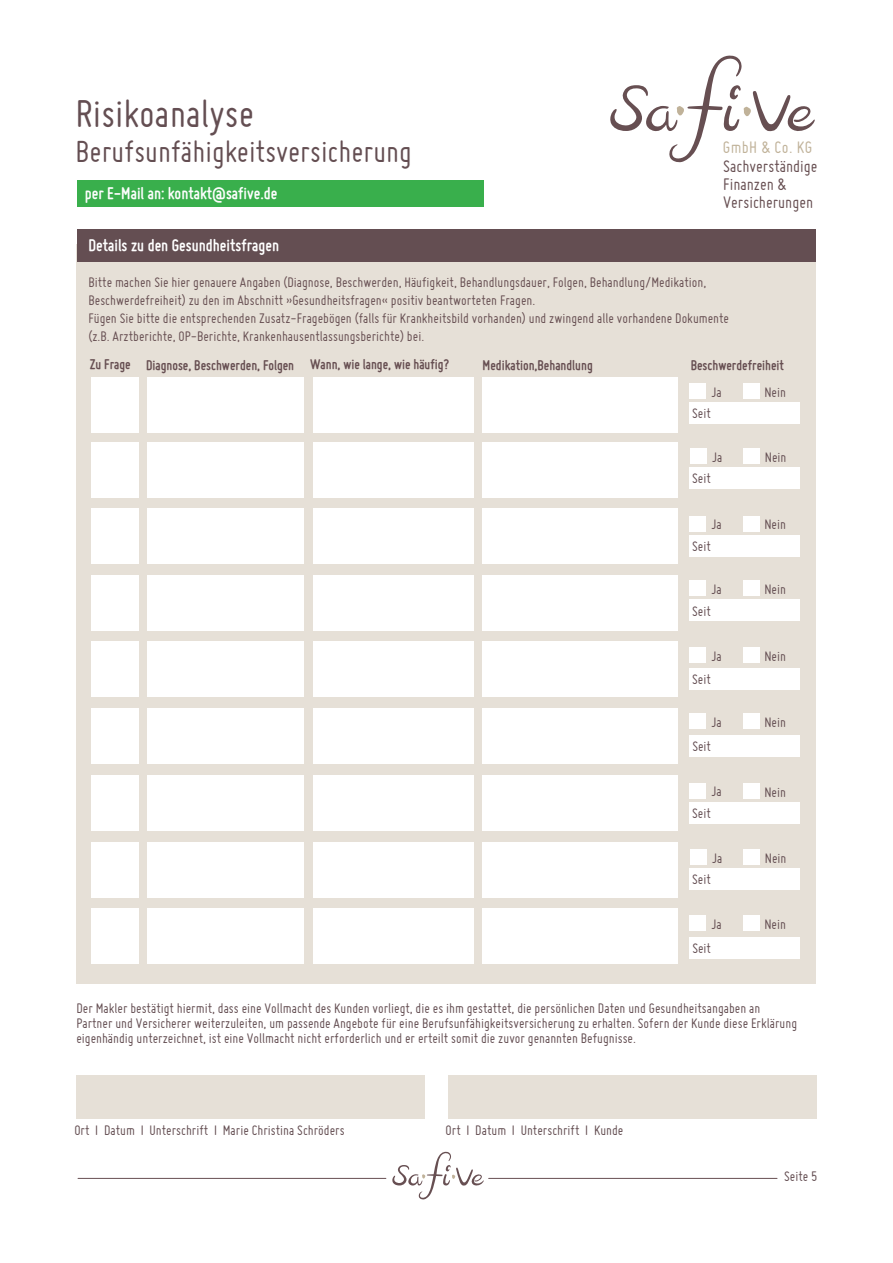
<style>
.page{position:relative;width:893px;height:1263px;background:#fff}
.page>*{position:absolute;margin:0;border:0;box-sizing:border-box;transform-origin:0 0}
.t1{font:42px "Miso";color:#644e52}
.t2{font:33px "Miso";color:#644e52}
.t3{font:18.15px/18.1px "Miso";color:#674f52}
.t4{font:18.15px "Miso";letter-spacing:.02em;color:#c0b299}
.t5{font:700 18px "Miso";color:#fdfdfd}
.t6{font:700 18px "Miso";color:#fff}
.t7{font:15px/15px "Miso";color:#644e52}
.t8{font:15px/18px "Miso";color:#674f52}
.t9{font:700 15px "Miso";color:#674f52}
</style>
<div class="page">
<svg style="left:610px;top:55px;width:205px;height:108px"></svg>
<div style="left:77px;top:181px;width:407px;height:26px;background:#39af4c"></div>
<svg style="left:392px;top:1151px;width:92px;height:49px"></svg>
<hr style="left:489px;top:1178px;width:288px;height:1px;background:#674f52">
<hr style="left:78px;top:1178px;width:308px;height:1px;background:#674f52">
<div style="left:77px;top:244px;width:739px;height:739px;background:#e6e0d7"></div>
<div style="left:78px;top:229px;width:738px;height:32px;background:#644e52"></div>
<div style="left:689px;top:402px;width:111px;height:22px;background:#fff"></div>
<div style="left:689px;top:467px;width:111px;height:22px;background:#fff"></div>
<div style="left:689px;top:535px;width:111px;height:22px;background:#fff"></div>
<div style="left:689px;top:599px;width:111px;height:22px;background:#fff"></div>
<div style="left:689px;top:668px;width:111px;height:22px;background:#fff"></div>
<div style="left:689px;top:735px;width:111px;height:22px;background:#fff"></div>
<div style="left:690px;top:383px;width:16px;height:16px;background:#fff"></div>
<div style="left:743px;top:383px;width:16px;height:16px;background:#fff"></div>
<div style="left:690px;top:448px;width:16px;height:16px;background:#fff"></div>
<div style="left:743px;top:448px;width:17px;height:16px;background:#fff"></div>
<div style="left:690px;top:516px;width:16px;height:16px;background:#fff"></div>
<div style="left:743px;top:516px;width:16px;height:16px;background:#fff"></div>
<div style="left:690px;top:580px;width:16px;height:16px;background:#fff"></div>
<div style="left:743px;top:580px;width:16px;height:16px;background:#fff"></div>
<div style="left:690px;top:647px;width:16px;height:16px;background:#fff"></div>
<div style="left:743px;top:647px;width:16px;height:16px;background:#fff"></div>
<div style="left:690px;top:713px;width:16px;height:16px;background:#fff"></div>
<div style="left:743px;top:713px;width:16px;height:16px;background:#fff"></div>
<div style="left:689px;top:802px;width:111px;height:22px;background:#fff"></div>
<div style="left:689px;top:868px;width:111px;height:22px;background:#fff"></div>
<div style="left:690px;top:783px;width:16px;height:15px;background:#fff"></div>
<div style="left:743px;top:783px;width:16px;height:15px;background:#fff"></div>
<div style="left:690px;top:849px;width:16px;height:16px;background:#fff"></div>
<div style="left:743px;top:849px;width:17px;height:16px;background:#fff"></div>
<div style="left:689px;top:937px;width:111px;height:22px;background:#fff"></div>
<div style="left:690px;top:915px;width:16px;height:16px;background:#fff"></div>
<div style="left:743px;top:915px;width:16px;height:16px;background:#fff"></div>
<div style="left:76px;top:1075px;width:349px;height:44px;background:#e6e0d7"></div>
<div style="left:448px;top:1075px;width:369px;height:44px;background:#e6e0d7"></div>
<div style="left:91px;top:377px;width:47px;height:56px;background:#fff"></div>
<div style="left:147px;top:377px;width:157px;height:56px;background:#fff"></div>
<div style="left:313px;top:377px;width:160px;height:56px;background:#fff"></div>
<div style="left:482px;top:377px;width:196px;height:56px;background:#fff"></div>
<div style="left:91px;top:443px;width:47px;height:55px;background:#fff"></div>
<div style="left:147px;top:443px;width:157px;height:55px;background:#fff"></div>
<div style="left:313px;top:443px;width:160px;height:55px;background:#fff"></div>
<div style="left:482px;top:443px;width:196px;height:55px;background:#fff"></div>
<div style="left:91px;top:508px;width:47px;height:56px;background:#fff"></div>
<div style="left:147px;top:508px;width:157px;height:56px;background:#fff"></div>
<div style="left:313px;top:508px;width:160px;height:56px;background:#fff"></div>
<div style="left:482px;top:508px;width:196px;height:56px;background:#fff"></div>
<div style="left:91px;top:575px;width:47px;height:55px;background:#fff"></div>
<div style="left:147px;top:575px;width:157px;height:55px;background:#fff"></div>
<div style="left:313px;top:575px;width:160px;height:55px;background:#fff"></div>
<div style="left:482px;top:575px;width:196px;height:55px;background:#fff"></div>
<div style="left:91px;top:641px;width:47px;height:56px;background:#fff"></div>
<div style="left:147px;top:641px;width:157px;height:56px;background:#fff"></div>
<div style="left:313px;top:641px;width:160px;height:56px;background:#fff"></div>
<div style="left:482px;top:641px;width:196px;height:56px;background:#fff"></div>
<div style="left:91px;top:708px;width:47px;height:56px;background:#fff"></div>
<div style="left:147px;top:708px;width:157px;height:56px;background:#fff"></div>
<div style="left:313px;top:708px;width:160px;height:56px;background:#fff"></div>
<div style="left:482px;top:708px;width:196px;height:56px;background:#fff"></div>
<div style="left:91px;top:775px;width:47px;height:56px;background:#fff"></div>
<div style="left:147px;top:775px;width:157px;height:56px;background:#fff"></div>
<div style="left:313px;top:775px;width:160px;height:56px;background:#fff"></div>
<div style="left:482px;top:775px;width:196px;height:56px;background:#fff"></div>
<div style="left:91px;top:842px;width:47px;height:55px;background:#fff"></div>
<div style="left:147px;top:842px;width:157px;height:55px;background:#fff"></div>
<div style="left:313px;top:842px;width:160px;height:55px;background:#fff"></div>
<div style="left:482px;top:842px;width:196px;height:55px;background:#fff"></div>
<div style="left:91px;top:908px;width:47px;height:56px;background:#fff"></div>
<div style="left:147px;top:908px;width:157px;height:56px;background:#fff"></div>
<div style="left:313px;top:908px;width:160px;height:56px;background:#fff"></div>
<div style="left:482px;top:908px;width:196px;height:56px;background:#fff"></div>
<h1 class="t1" style="left:75px;top:90px;width:180px">Risikoanalyse</h1>
<h2 class="t2" style="left:75px;top:133px;width:338px">Berufsunfähigkeitsversicherung</h2>
<p class="t4" style="left:723px;top:137px;width:91px">GmbH &amp; Co. KG</p>
<p class="t3" style="left:723px;top:157px;width:96px">Sachverständige<br>Finanzen &amp;<br>Versicherungen</p>
<p class="t5" style="left:85px;top:183px;width:194px">per E-Mail an: kontakt@safive.de</p>
<p class="t6" style="left:88px;top:235px;width:192px">Details zu den Gesundheitsfragen</p>
<p class="t8" style="left:88px;top:273px;width:642px">Bitte machen Sie hier genauere Angaben (Diagnose, Beschwerden, Häufigkeit, Behandlungsdauer, Folgen, Behandlung/Medikation, Beschwerdefreiheit) zu den im Abschnitt »Gesundheitsfragen« positiv beantworteten Fragen.<br>Fügen Sie bitte die entsprechenden Zusatz-Fragebögen (falls für Krankheitsbild vorhanden) und zwingend alle vorhandene Dokumente (z.B. Arztberichte, OP-Berichte, Krankenhausentlassungsberichte) bei.</p>
<p class="t9" style="left:90px;top:356px;width:361px">Zu Frage Diagnose, Beschwerden, Folgen Wann, wie lange, wie häufig?</p>
<p class="t9" style="left:483px;top:357px;width:112px">Medikation,Behandlung</p>
<p class="t9" style="left:691px;top:356px;width:95px">Beschwerdefreiheit</p>
<p class="t7" style="left:712px;top:384px;width:12px">Ja</p>
<p class="t7" style="left:764px;top:384px;width:23px">Nein</p>
<p class="t7" style="left:692px;top:406px;width:20px">Seit</p>
<p class="t7" style="left:712px;top:449px;width:12px">Ja</p>
<p class="t7" style="left:765px;top:449px;width:23px">Nein</p>
<p class="t7" style="left:692px;top:471px;width:20px">Seit</p>
<p class="t7" style="left:712px;top:517px;width:12px">Ja</p>
<p class="t7" style="left:764px;top:517px;width:23px">Nein</p>
<p class="t7" style="left:692px;top:539px;width:20px">Seit</p>
<p class="t7" style="left:712px;top:581px;width:12px">Ja</p>
<p class="t7" style="left:764px;top:581px;width:23px">Nein</p>
<p class="t7" style="left:692px;top:603px;width:20px">Seit</p>
<p class="t7" style="left:712px;top:648px;width:12px">Ja</p>
<p class="t7" style="left:764px;top:648px;width:23px">Nein</p>
<p class="t7" style="left:692px;top:671px;width:20px">Seit</p>
<p class="t7" style="left:712px;top:714px;width:12px">Ja</p>
<p class="t7" style="left:764px;top:714px;width:23px">Nein</p>
<p class="t7" style="left:692px;top:738px;width:20px">Seit</p>
<p class="t7" style="left:712px;top:784px;width:12px">Ja</p>
<p class="t7" style="left:764px;top:785px;width:23px">Nein</p>
<p class="t7" style="left:692px;top:805px;width:20px">Seit</p>
<p class="t7" style="left:712px;top:850px;width:12px">Ja</p>
<p class="t7" style="left:765px;top:850px;width:23px">Nein</p>
<p class="t7" style="left:692px;top:872px;width:20px">Seit</p>
<p class="t7" style="left:712px;top:916px;width:12px">Ja</p>
<p class="t7" style="left:764px;top:916px;width:23px">Nein</p>
<p class="t7" style="left:692px;top:940px;width:20px">Seit</p>
<p class="t7" style="left:76px;top:1001px;width:722px">Der Makler bestätigt hiermit, dass eine Vollmacht des Kunden vorliegt, die es ihm gestattet, die persönlichen Daten und Gesundheitsangaben an<br>Partner und Versicherer weiterzuleiten, um passende Angebote für eine Berufsunfähigkeitsversicherung zu erhalten. Sofern der Kunde diese Erklärung eigenhändig unterzeichnet, ist eine Vollmacht nicht erforderlich und er erteilt somit die zuvor genannten Befugnisse.</p>
<p class="t7" style="left:74px;top:1122px;width:272px">Ort I Datum I Unterschrift I Marie Christina Schröders</p>
<p class="t7" style="left:446px;top:1122px;width:179px">Ort I Datum I Unterschrift I Kunde</p>
<p class="t7" style="left:784px;top:1169px;width:35px">Seite 5</p>
</div>
